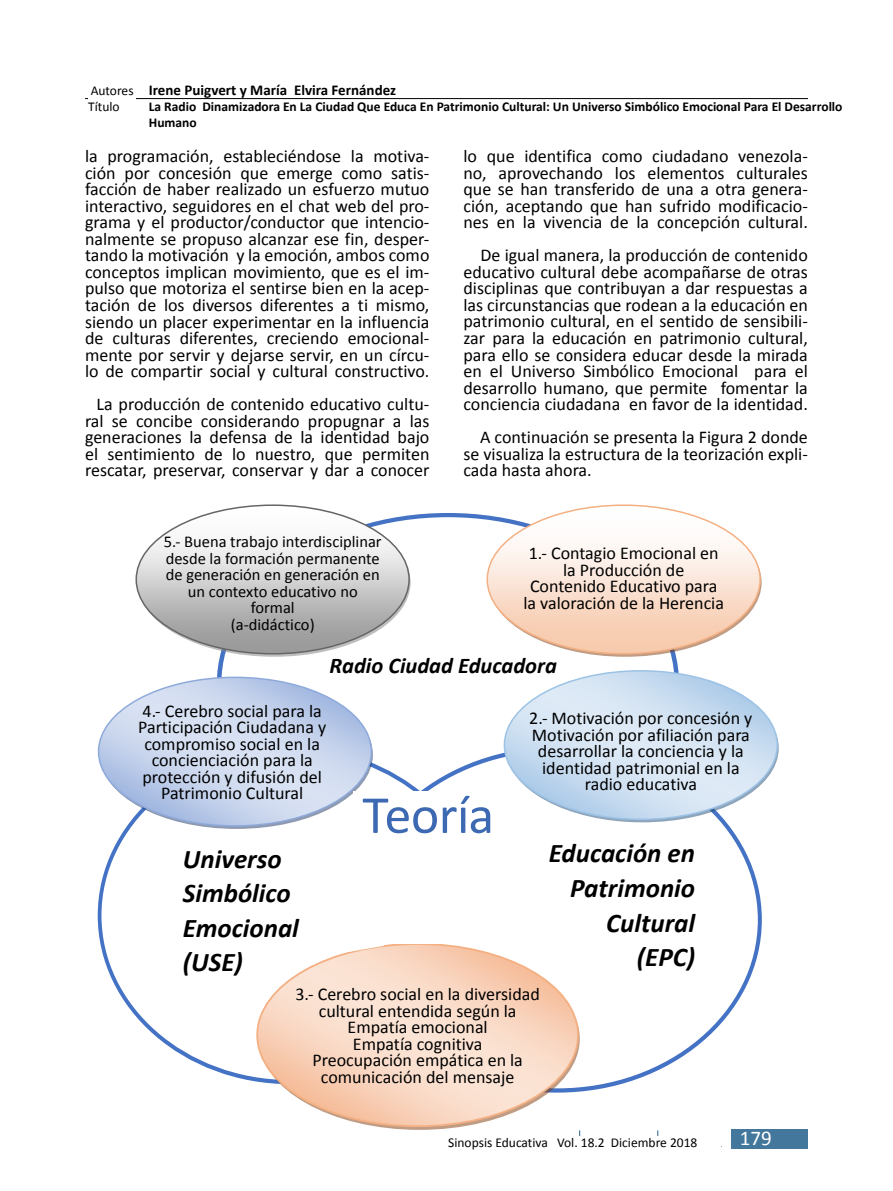
<style>
.page{position:relative;width:893px;height:1191px;background:#fff}
.page>*{position:absolute;margin:0;border:0;box-sizing:border-box;transform-origin:0 0}
.t1{font:54px "Calibri";letter-spacing:-.01em;color:#3d69b2}
.t2{font:italic 700 27px/34.5px "Calibri";color:#000}
.t3{font:italic 700 22.5px "Calibri";color:#000}
.t4{font:18px/16.5px "Calibri";color:#000;text-align:justify}
.t5{font:16.5px/16.5px "Calibri";color:#000;text-align:center}
.t6{font:700 15px "Calibri";color:#000}
.t7{font:700 13.5px/16.5px "Calibri";color:#000}
.t8{font:13.5px/15.8px "Calibri";color:#000}
.s1{font-size:21px;color:#fff}
</style>
<div class="page">
<hr style="left:85px;top:98px;width:723px;height:1px;background:#000">
<div style="left:731px;top:1129px;width:77px;height:19px;background:#44779c"></div>
<div style="left:88px;top:85px;width:48px;height:14px;background:#fff"></div>
<svg style="left:136px;top:507px;width:273px;height:147px"></svg>
<svg style="left:487px;top:507px;width:273px;height:147px"></svg>
<svg style="left:504px;top:671px;width:273px;height:148px"></svg>
<svg style="left:257px;top:944px;width:321px;height:182px"></svg>
<svg style="left:99px;top:677px;width:272px;height:149px"></svg>
<div style="left:353px;top:791px;width:151px;height:152px;background:#fff"></div>
<svg style="left:322px;top:944px;width:62px;height:11px"></svg>
<p class="t8" style="left:88px;top:82px;width:33px">Autor<br>Título</p>
<p class="t8" style="left:91px;top:82px;width:44px">Autores</p>
<p class="t6" style="left:149px;top:80px;width:249px">Irene Puigvert y María Elvira Fernández</p>
<p class="t7" style="left:149px;top:98px;width:695px">La Radio Dinamizadora En La Ciudad Que Educa En Patrimonio Cultural: Un Universo Simbólico Emocional Para El Desarrollo<br>Humano</p>
<p class="t4" style="left:85px;top:148px;width:346px">la programación, estableciéndose la motiva&shy;ción por concesión que emerge como satis&shy;facción de haber realizado un esfuerzo mutuo interactivo, seguidores en el chat web del pro&shy;grama y el productor/conductor que intencio&shy;nalmente se propuso alcanzar ese fin, desper&shy;tando la motivación y la emoción, ambos como conceptos implican movimiento, que es el im&shy;pulso que motoriza el sentirse bien en la acep&shy;tación de los diversos diferentes a ti mismo, siendo un placer experimentar en la influencia de culturas diferentes, creciendo emocional&shy;mente por servir y dejarse servir, en un círcu&shy;lo de compartir social y cultural constructivo.</p>
<p class="t4" style="left:85px;top:396px;width:346px;text-indent:12px">La producción de contenido educativo cultu&shy;ral se concibe considerando propugnar a las generaciones la defensa de la identidad bajo el sentimiento de lo nuestro, que permiten rescatar, preservar, conservar y dar a conocer</p>
<p class="t4" style="left:463px;top:148px;width:346px">lo que identifica como ciudadano venezola&shy;no, aprovechando los elementos culturales que se han transferido de una a otra genera&shy;ción, aceptando que han sufrido modificacio&shy;nes en la vivencia de la concepción cultural.</p>
<p class="t4" style="left:463px;top:247px;width:346px;text-indent:17px">De igual manera, la producción de contenido educativo cultural debe acompañarse de otras disciplinas que contribuyan a dar respuestas a las circunstancias que rodean a la educación en patrimonio cultural, en el sentido de sensibili&shy;zar para la educación en patrimonio cultural, para ello se considera educar desde la mirada en el Universo Simbólico Emocional para el desarrollo humano, que permite fomentar la conciencia ciudadana en favor de la identidad.</p>
<p class="t4" style="left:463px;top:429px;width:346px;text-indent:17px">A continuación se presenta la Figura 2 donde se visualiza la estructura de la teorización expli&shy;cada hasta ahora.</p>
<p class="t5" style="left:164px;top:533px;width:219px">5.- Buena trabajo interdisciplinar desde la formación permanente de generación en generación en un contexto educativo no formal<br>(a-didáctico)</p>
<p class="t4" style="left:523px;top:545px;width:202px;text-align:center">1.- Contagio Emocional en la Producción de<br>Contenido Educativo para la valoración de la Herencia</p>
<p class="t3" style="left:329px;top:651px;width:229px">Radio Ciudad Educadora</p>
<p class="t4" style="left:138px;top:702px;width:190px;text-align:center">4.- Cerebro social para la<br>Participación Ciudadana y compromiso social en la concienciación para la protección y difusión del<br>Patrimonio Cultural</p>
<h1 class="t1" style="left:362px;top:780px;width:133px">Teoría</h1>
<p class="t4" style="left:529px;top:710px;width:225px;text-align:center">2.- Motivación por concesión y<br>Motivación por afiliación para desarrollar la conciencia y la identidad patrimonial en la radio educativa</p>
<h2 class="t2" style="left:183px;top:841px;width:118px">Universo<br>Simbólico<br>Emocional (USE)</h2>
<h2 class="t2" style="left:549px;top:836px;width:148px;text-align:right">Educación en<br>Patrimonio<br>Cultural (EPC)</h2>
<p class="t4" style="left:295px;top:986px;width:246px;text-align:center">3.- Cerebro social en la diversidad cultural entendida según la<br>Empatía emocional<br>Empatía cognitiva<br>Preocupación empática en la comunicación del mensaje</p>
<p class="t8" style="left:473px;top:1134px;width:300px">Sinopsis Educativa Año 11 Nº 1 Junio 2011 <span class="s1">179</span></p>
<p class="t8" style="left:448px;top:1134px;width:251px">Sinopsis Educativa Vol. 18.2 Diciembre 2018</p>
</div>
